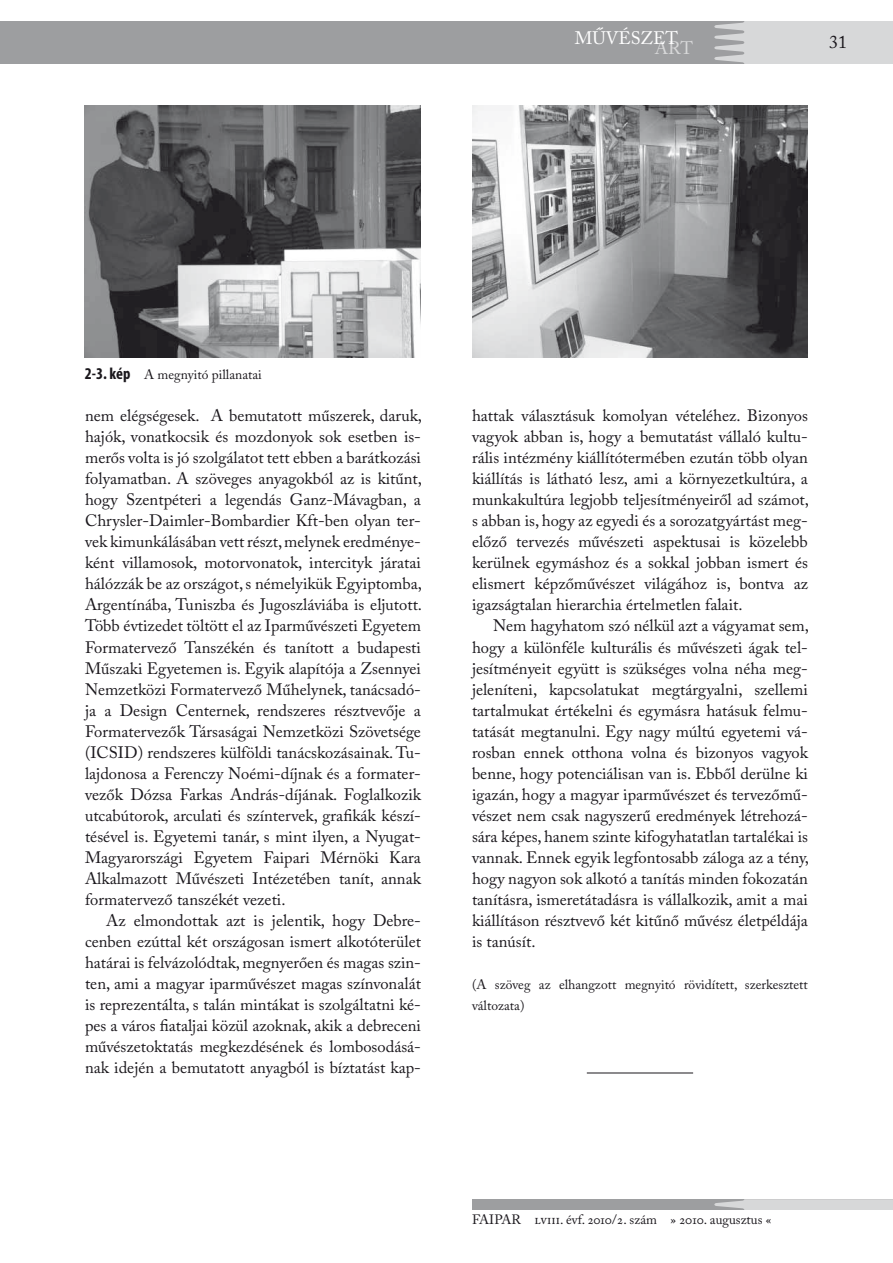
<style>
.page{position:relative;width:893px;height:1263px;background:#fff}
.page>*{position:absolute;margin:0;border:0;box-sizing:border-box;transform-origin:0 0}
.t1{font:18px "Adobe Caslon Pro";color:#fff}
.t2{font:18px "Adobe Caslon Pro";color:#1a171c}
.t3{font:16.5px/21px "Adobe Caslon Pro";color:#1a171c;text-align:justify}
.t4{font:13.5px/21px "Adobe Caslon Pro";color:#1a171c}
.s1{font-family:"Myriad Pro";font-weight:700;font-stretch:condensed;font-size:16.5px}
</style>
<div class="page">
<div style="left:0;top:21px;width:893px;height:43px;background:#9d9ea0"></div>
<div style="left:472px;top:1199px;width:421px;height:11px;background:#9d9ea0"></div>
<svg style="left:714px;top:21px;width:179px;height:43px;background:#d1d2d4"></svg>
<svg style="left:714px;top:1199px;width:179px;height:11px;background:#d1d1d3"></svg>
<hr style="left:587px;top:1072px;width:106px;height:1px;background:#1a171c">
<img style="left:85px;top:106px;width:335px;height:252px">
<img style="left:472px;top:105px;width:336px;height:252px">
<p class="t1" style="left:575px;top:28px;width:105px">MŰVÉSZET</p>
<p class="t1" style="left:655px;top:37px;width:40px">ART</p>
<p class="t2" style="left:829px;top:31px;width:19px">31</p>
<p class="t4" style="left:85px;top:364px;width:178px"><span class="s1">2-3. kép</span> A megnyitó pillanatai</p>
<p class="t3" style="left:85px;top:405px;width:339px">nem elégségesek. A bemutatott műszerek, daruk, hajók, vonatkocsik és mozdonyok sok esetben is&shy;merős volta is jó szolgálatot tett ebben a barátkozási folyamatban. A szöveges anyagokból az is kitűnt, hogy Szentpéteri a legendás Ganz-Mávagban, a Chrysler-Daimler-Bombardier Kft-ben olyan ter&shy;vek kimunkálásában vett részt, melynek eredménye&shy;ként villamosok, motorvonatok, intercityk járatai hálózzák be az országot, s némelyikük Egyiptomba, Argentínába, Tuniszba és Jugoszláviába is eljutott.<br>Több évtizedet töltött el az Iparművészeti Egyetem Formatervező Tanszékén és tanított a budapesti Műszaki Egyetemen is. Egyik alapítója a Zsennyei Nemzetközi Formatervező Műhelynek, tanácsadó&shy;ja a Design Centernek, rendszeres résztvevője a Formatervezők Társaságai Nemzetközi Szövetsége (ICSID) rendszeres külföldi tanácskozásainak. Tu&shy;lajdonosa a Ferenczy Noémi-díjnak és a formater&shy;vezők Dózsa Farkas András-díjának. Foglalkozik utcabútorok, arculati és színtervek, grafikák készí&shy;tésével is. Egyetemi tanár, s mint ilyen, a Nyugat-Magyarországi Egyetem Faipari Mérnöki Kara Alkalmazott Művészeti Intézetében tanít, annak formatervező tanszékét vezeti.</p>
<p class="t3" style="left:85px;top:909px;width:337px;text-indent:21px">Az elmondottak azt is jelentik, hogy Debre&shy;cenben ezúttal két országosan ismert alkotóterület határai is felvázolódtak, megnyerően és magas szin&shy;ten, ami a magyar iparművészet magas színvonalát is reprezentálta, s talán mintákat is szolgáltatni ké&shy;pes a város fiataljai közül azoknak, akik a debreceni művészetoktatás megkezdésének és lombosodásá&shy;nak idején a bemutatott anyagból is bíztatást kap-</p>
<p class="t3" style="left:472px;top:405px;width:339px">hattak választásuk komolyan vételéhez. Bizonyos vagyok abban is, hogy a bemutatást vállaló kultu&shy;rális intézmény kiállítótermében ezután több olyan kiállítás is látható lesz, ami a környezetkultúra, a munkakultúra legjobb teljesítményeiről ad számot, s abban is, hogy az egyedi és a sorozatgyártást meg&shy;előző tervezés művészeti aspektusai is közelebb kerülnek egymáshoz és a sokkal jobban ismert és elismert képzőművészet világához is, bontva az igazságtalan hierarchia értelmetlen falait.</p>
<p class="t3" style="left:472px;top:615px;width:339px;text-indent:21px">Nem hagyhatom szó nélkül azt a vágyamat sem, hogy a különféle kulturális és művészeti ágak tel&shy;jesítményeit együtt is szükséges volna néha meg&shy;jeleníteni, kapcsolatukat megtárgyalni, szellemi tartalmukat értékelni és egymásra hatásuk felmu&shy;tatását megtanulni. Egy nagy múltú egyetemi vá&shy;rosban ennek otthona volna és bizonyos vagyok benne, hogy potenciálisan van is. Ebből derülne ki igazán, hogy a magyar iparművészet és tervezőmű&shy;vészet nem csak nagyszerű eredmények létrehozá&shy;sára képes, hanem szinte kifogyhatatlan tartalékai is vannak. Ennek egyik legfontosabb záloga az a tény, hogy nagyon sok alkotó a tanítás minden fokozatán tanításra, ismeretátadásra is vállalkozik, amit a mai kiállításon résztvevő két kitűnő művész életpéldája is tanúsít.</p>
<p class="t4" style="left:472px;top:973px;width:337px">(A szöveg az elhangzott megnyitó rövidített, szerkesztett változata)</p>
<p class="t4" style="left:472px;top:1209px;width:301px">FAIPAR lviii. évf. 2010/2. szám » 2010. augusztus «</p>
</div>
